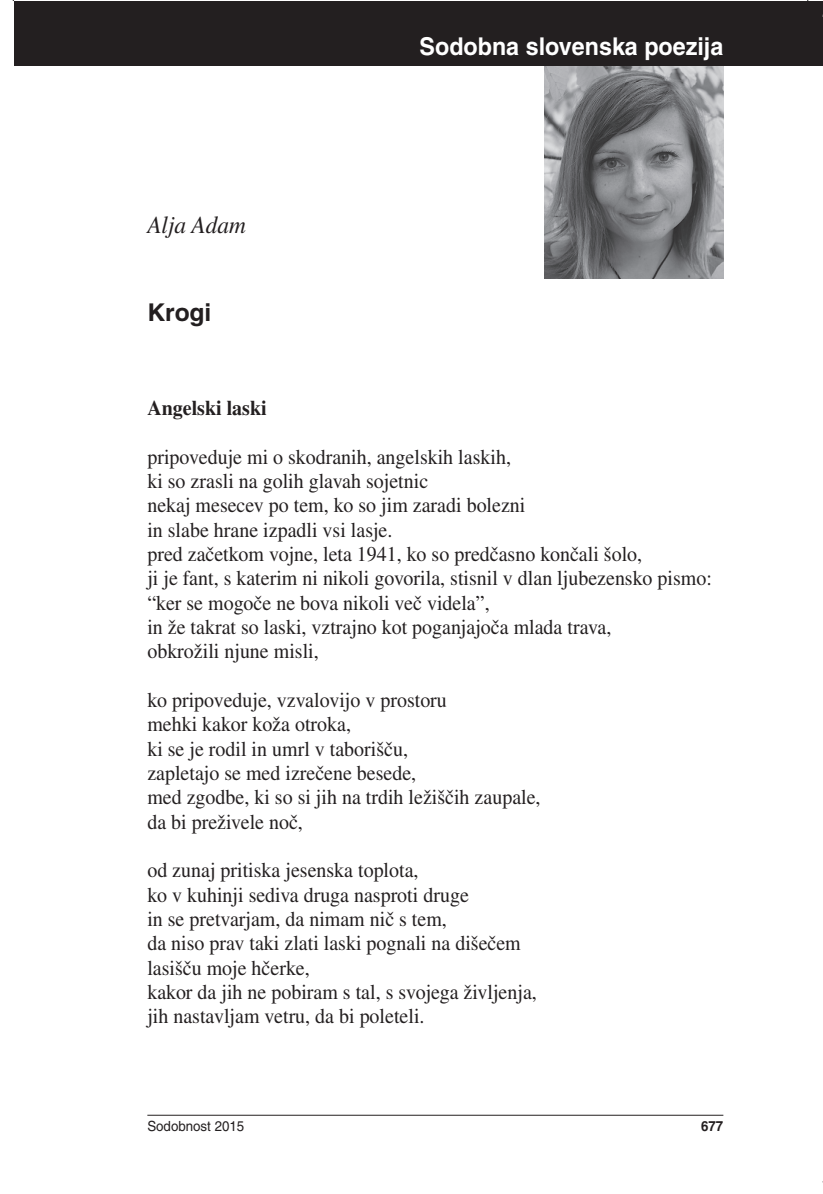
<style>
.page{position:relative;width:823px;height:1194px;background:#fff}
.page>*{position:absolute;margin:0;border:0;box-sizing:border-box;transform-origin:0 0}
.t1{font:700 24.5px "SS Helvetica";color:#fff;scale:.95 1}
.t2{font:italic 24.5px "SS Times";color:#231f20;scale:.95 1}
.t3{font:700 24.5px "SS Helvetica";letter-spacing:-.005em;color:#231f20}
.t4{font:21px/24.3px "SS Times";color:#231f20;scale:.95 1}
.t5{font:700 21px "SS Times";color:#231f20;scale:.95 1}
.t6{font:14px "SS Helvetica";color:#231f20;scale:.95 1}
.t7{font:700 14px "SS Helvetica";color:#231f20;scale:.95 1}
</style>
<div class="page">
<img style="left:544px;top:65px;width:179px;height:214px">
<div style="left:14px;top:1px;width:808px;height:64px;background:#231f20"></div>
<hr style="left:147px;top:1115px;width:576px;height:1px;background:#231f20">
<p class="t2" style="left:147px;top:212px;width:105px">Alja Adam</p>
<p class="t3" style="left:147px;top:298px;width:65px">Krogi</p>
<p class="t1" style="left:419px;top:31px;width:321px">Sodobna slovenska poezija</p>
<p class="t5" style="left:147px;top:395px;width:127px">Angelski laski</p>
<p class="t4" style="left:147px;top:444px;width:595px">pripoveduje mi o skodranih, angelskih laskih,<br>ki so zrasli na golih glavah sojetnic<br>nekaj mesecev po tem, ko so jim zaradi bolezni<br>in slabe hrane izpadli vsi lasje.<br>pred za~etkom vojne, leta 1941, ko so pred~asno kon~ali {olo,<br>ji je fant, s katerim ni nikoli govorila, stisnil v dlan ljubezensko pismo: “ker se mogo~e ne bova nikoli ve~ videla”,<br>in `e takrat so laski, vztrajno kot poganjajo~a mlada trava,<br>obkro`ili njune misli,</p>
<p class="t4" style="left:147px;top:688px;width:415px">ko pripoveduje, vzvalovijo v prostoru<br>mehki kakor ko`a otroka,<br>ki se je rodil in umrl v tabori{~u,<br>zapletajo se med izre~ene besede,<br>med zgodbe, ki so si jih na trdih le`i{~ih zaupale, da bi pre`ivele no~,</p>
<p class="t4" style="left:147px;top:858px;width:411px">od zunaj pritiska jesenska toplota,<br>ko v kuhinji sediva druga nasproti druge<br>in se pretvarjam, da nimam ni~ s tem,<br>da niso prav taki zlati laski pognali na di{e~em lasi{~u moje h~erke,<br>kakor da jih ne pobiram s tal, s svojega `ivljenja, jih nastavljam vetru, da bi poleteli.</p>
<p class="t6" style="left:147px;top:1117px;width:103px">Sodobnost 2015</p>
<p class="t7" style="left:700px;top:1117px;width:25px">677</p>
</div>
